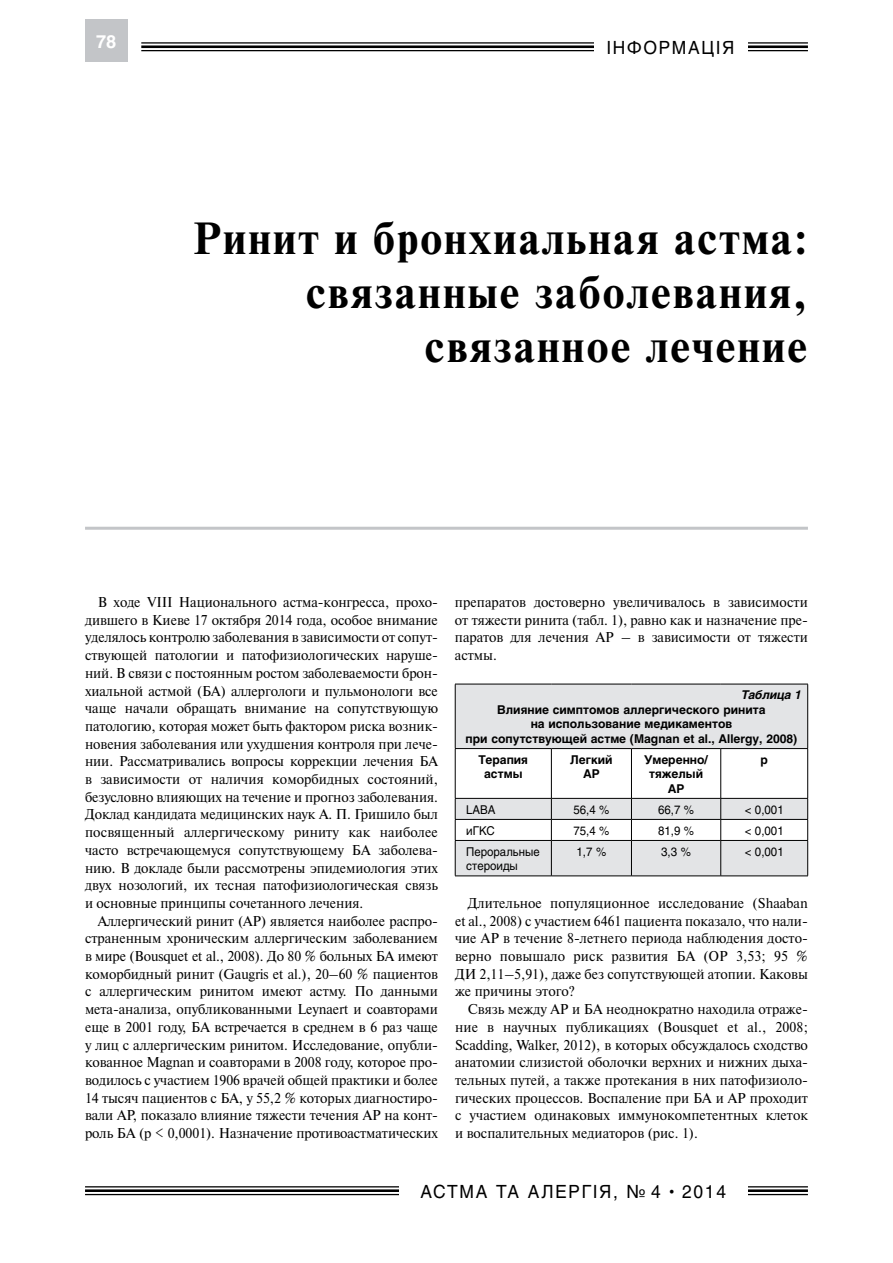
<style>
.page{position:relative;width:893px;height:1263px;background:#fff}
.page>*{position:absolute;margin:0;border:0;box-sizing:border-box;transform-origin:0 0}
.t1{font:700 45px/54px "Newton C";letter-spacing:.05em;color:#000;text-align:right}
.t2{font:18px "Helios";letter-spacing:.1em;color:#000;scale:.96 1}
.t3{font:700 18px "Helios";color:#fff}
.t4{font:14.25px/17.7px "Newton C";letter-spacing:-.005em;color:#000;text-align:justify}
.t5{font:700 12px/14.4px "Helios";color:#000;text-align:center}
.t6{font:12px/14.4px "Helios";color:#000;scale:.95 1}
.t7{font:italic 700 12px "Helios";color:#000}
.s1{font-size:12px}
</style>
<div class="page">
<svg style="left:85px;top:1187px;width:723px;height:7px"></svg>
<hr style="left:85px;top:1186px;width:723px;height:1px;background:#000">
<hr style="left:85px;top:1189px;width:723px;height:3px;background:#000">
<hr style="left:85px;top:1194px;width:723px;height:1px;background:#000">
<svg style="left:141px;top:48px;width:667px;height:1px"></svg>
<hr style="left:141px;top:42px;width:667px;height:2px;background:#000">
<hr style="left:141px;top:45px;width:667px;height:3px;background:#000">
<hr style="left:141px;top:50px;width:667px;height:1px;background:#000">
<div style="left:85px;top:20px;width:43px;height:42px;background:#c3c5c8"></div>
<div style="left:594px;top:38px;width:153px;height:23px;background:#fff"></div>
<div style="left:399px;top:1182px;width:349px;height:21px;background:#fff"></div>
<div style="left:456px;top:685px;width:351px;height:191px;background:#e3e4e6"></div>
<hr style="left:455px;top:684px;width:96px;height:1px;background:#000">
<hr style="left:455px;top:684px;width:1px;height:64px;background:#000">
<hr style="left:551px;top:684px;width:80px;height:1px;background:#000">
<hr style="left:631px;top:684px;width:90px;height:1px;background:#000">
<hr style="left:721px;top:684px;width:87px;height:1px;background:#000">
<hr style="left:807px;top:684px;width:1px;height:64px;background:#000">
<svg style="left:455px;top:748px;width:353px;height:92px"></svg>
<hr style="left:455px;top:840px;width:96px;height:1px;background:#000">
<hr style="left:455px;top:841px;width:1px;height:35px;background:#000">
<hr style="left:551px;top:840px;width:80px;height:1px;background:#000">
<hr style="left:551px;top:841px;width:1px;height:35px;background:#000">
<hr style="left:631px;top:840px;width:90px;height:1px;background:#000">
<hr style="left:631px;top:841px;width:1px;height:35px;background:#000">
<hr style="left:721px;top:840px;width:87px;height:1px;background:#000">
<hr style="left:720px;top:841px;width:1px;height:35px;background:#000">
<hr style="left:807px;top:841px;width:1px;height:35px;background:#000">
<hr style="left:455px;top:876px;width:96px;height:1px;background:#000">
<hr style="left:551px;top:876px;width:80px;height:1px;background:#000">
<hr style="left:631px;top:876px;width:90px;height:1px;background:#000">
<hr style="left:721px;top:876px;width:87px;height:1px;background:#000">
<hr style="left:85px;top:527px;width:723px;height:3px;background:#c3c5c8">
<p class="t3" style="left:96px;top:31px;width:22px">78</p>
<p class="t2" style="left:607px;top:37px;width:134px">ІНФОРМАЦІЯ</p>
<h1 class="t1" style="left:193px;top:211px;width:616px">Ринит и бронхиальная астма: связанные заболевания, связанное лечение</h1>
<p class="t4" style="left:85px;top:593px;width:355px;text-indent:13px">В ходе VIII Национального астма-конгресса, прохо&shy;дившего в Киеве 17 октября 2014 года, особое внимание уделялось контролю заболевания в зависимости от сопут&shy;ствующей патологии и патофизиологических наруше&shy;ний. В связи с постоянным ростом заболеваемости брон&shy;хиальной астмой (БА) аллергологи и пульмонологи все чаще начали обращать внимание на сопутствующую патологию, которая может быть фактором риска возник&shy;новения заболевания или ухудшения контроля при лече&shy;нии. Рассматривались вопросы коррекции лечения БА в зависимости от наличия коморбидных состояний, безусловно влияющих на течение и прогноз заболевания.<br>Доклад кандидата медицинских наук А. П. Гришило был посвященный аллергическому риниту как наиболее часто встречающемуся сопутствующему БА заболева&shy;нию. В докладе были рассмотрены эпидемиология этих двух нозологий, их тесная патофизиологическая связь и основные принципы сочетанного лечения.</p>
<p class="t4" style="left:85px;top:912px;width:354px;text-align:left;text-indent:13px">Аллергический ринит (АР) является наиболее распро&shy;страненным хроническим аллергическим заболеванием в мире (Bousquet et al., 2008). До 80 % больных БА имеют коморбидный ринит (Gaugris et al.), 20–60 % пациентов с аллергическим ринитом имеют астму. По данными мета-анализа, опубликованными Leynaert и соавторами еще в 2001 году, БА встречается в среднем в 6 раз чаще у лиц с аллергическим ринитом. Исследование, опубли&shy;кованное Magnan и соавторами в 2008 году, которое про&shy;водилось с участием 1906 врачей общей практики и более 14 тысяч пациентов с БА, у 55,2 % которых диагностиро&shy;вали АР, показало влияние тяжести течения АР на конт&shy;роль БА (р &lt; 0,0001). Назначение противоастматических</p>
<p class="t4" style="left:455px;top:593px;width:354px">препаратов достоверно увеличивалось в зависимости от тяжести ринита (табл. 1), равно как и назначение пре&shy;паратов для лечения АР – в зависимости от тяжести астмы.</p>
<p class="t7" style="left:741px;top:688px;width:62px">Таблица 1</p>
<p class="t5" style="left:466px;top:702px;width:333px">Влияние симптомов аллергического ринита<br>на использование медикаментов<br>при сопутствующей астме (Magnan et al., Allergy, 2008)</p>
<p class="t5" style="left:479px;top:752px;width:51px">Терапия астмы</p>
<p class="t5" style="left:570px;top:752px;width:44px">Легкий<br>АР</p>
<p class="t5" style="left:644px;top:752px;width:65px">Умеренно/ тяжелый<br>АР</p>
<p class="t5" style="left:760px;top:752px;width:9px">р</p>
<p class="t6" style="left:466px;top:802px;width:33px">LABA</p>
<p class="t6" style="left:573px;top:802px;width:40px">56,4 %</p>
<p class="t6" style="left:658px;top:802px;width:40px">66,7 %</p>
<p class="t6" style="left:745px;top:802px;width:43px">&lt; 0,001</p>
<p class="t6" style="left:466px;top:823px;width:32px">иГКС</p>
<p class="t6" style="left:573px;top:823px;width:40px">75,4 %</p>
<p class="t6" style="left:658px;top:823px;width:40px">81,9 %</p>
<p class="t6" style="left:745px;top:823px;width:43px">&lt; 0,001</p>
<p class="t6" style="left:466px;top:844px;width:79px">Пероральные стероиды</p>
<p class="t6" style="left:577px;top:844px;width:33px">1,7 %</p>
<p class="t6" style="left:661px;top:844px;width:33px">3,3 %</p>
<p class="t6" style="left:745px;top:844px;width:43px">&lt; 0,001</p>
<p class="t4" style="left:455px;top:894px;width:354px;text-indent:13px">Длительное популяционное исследование (Shaaban et al., 2008) с участием 6461 пациента показало, что нали&shy;чие АР в течение 8-летнего периода наблюдения досто&shy;верно повышало риск развития БА (ОР 3,53; 95 % ДИ 2,11–5,91), даже без сопутствующей атопии. Каковы же причины этого?</p>
<p class="t4" style="left:455px;top:1000px;width:355px;text-indent:13px">Связь между АР и БА неоднократно находила отраже&shy;ние в научных публикациях (Bousquet et al., 2008; Scadding, Walker, 2012), в которых обсуждалось сходство анатомии слизистой оболочки верхних и нижних дыха&shy;тельных путей, а также протекания в них патофизиоло&shy;гических процессов. Воспаление при БА и АР проходит с участием одинаковых иммунокомпетентных клеток и воспалительных медиаторов (рис. 1).</p>
<p class="t2" style="left:420px;top:1180px;width:320px">АСТМА ТА АЛЕРГІЯ, № 4 <span class="s1">•</span> 2014</p>
</div>
